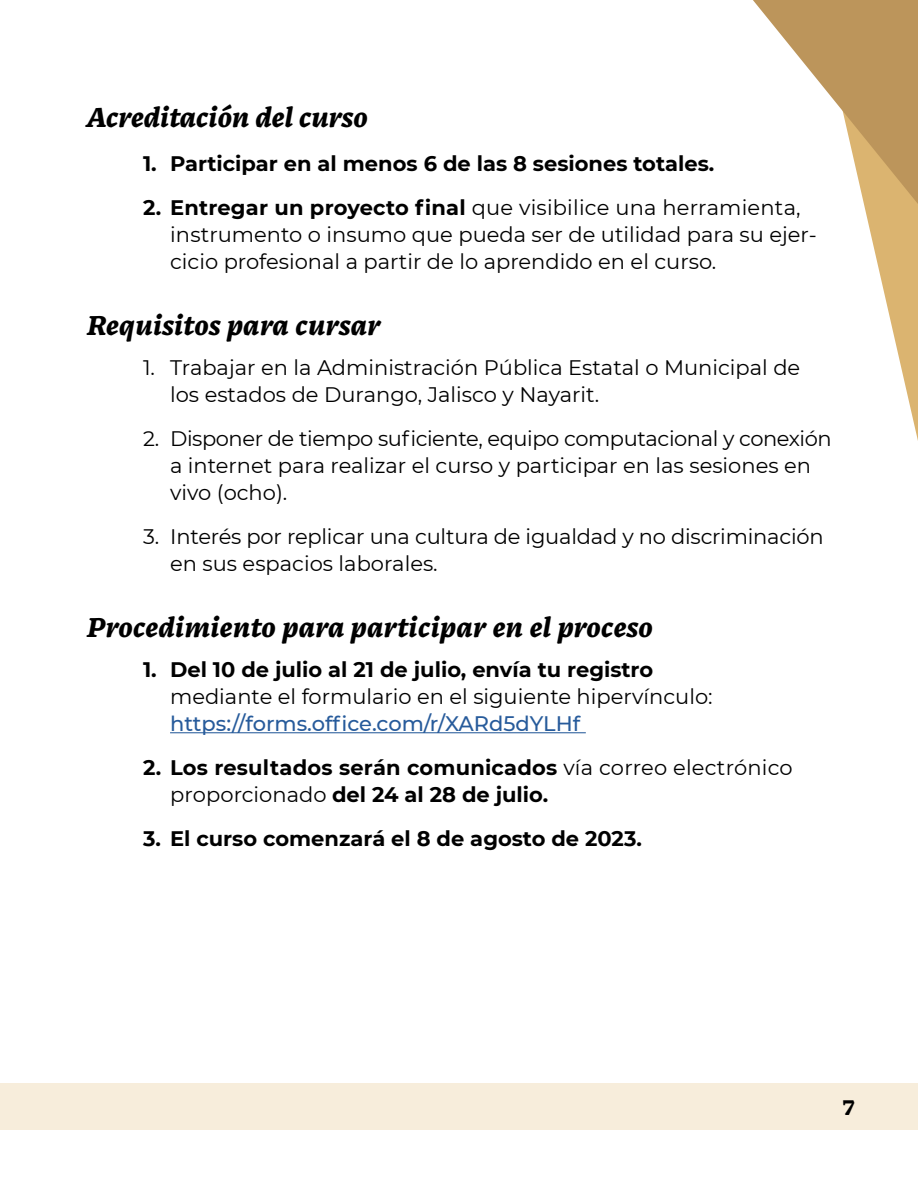
<style>
.page{position:relative;width:918px;height:1188px;background:#fff}
.page>*{position:absolute;margin:0;border:0;box-sizing:border-box;transform-origin:0 0}
.t1{font:italic 900 27px "GMX";color:#000}
.t2{font:21px/27px "Montserrat";color:#000}
.t3{font:700 21px/27px "Montserrat";color:#000}
.t4{font:500 21px "Montserrat";color:#275b9b}
.t5{font:900 21px "GMX";color:#000}
.s1{font-weight:700}
.s2{font-weight:400}
</style>
<div class="page">
<div style="left:0;top:1083px;width:918px;height:47px;background:#f7eddb"></div>
<svg style="left:878px;top:266px;width:40px;height:175px"></svg>
<svg style="left:753px;top:0;width:165px;height:266px"></svg>
<hr style="left:170px;top:732px;width:416px;height:1px;background:#275b9b">
<p class="t1" style="left:85px;top:102px;width:283px">Acreditación del curso</p>
<p class="t3" style="left:143px;top:149px;width:573px">1. Participar en al menos 6 de las 8 sesiones totales.</p>
<p class="t2" style="left:170px;top:193px;width:648px;text-indent:-27px"><span class="s1">2. Entregar un proyecto final</span> que visibilice una herramienta, instrumento o insumo que pueda ser de utilidad para su ejer&shy;cicio profesional a partir de lo aprendido en el curso.</p>
<p class="t1" style="left:85px;top:310px;width:296px">Requisitos para cursar</p>
<p class="t2" style="left:170px;top:353px;width:632px;text-indent:-27px">1. Trabajar en la Administración Pública Estatal o Municipal de los estados de Durango, Jalisco y Nayarit.</p>
<p class="t2" style="left:170px;top:424px;width:663px;text-indent:-27px">2. Disponer de tiempo suficiente, equipo computacional y conexión a internet para realizar el curso y participar en las sesiones en vivo (ocho).</p>
<p class="t2" style="left:170px;top:522px;width:655px;text-indent:-27px">3. Interés por replicar una cultura de igualdad y no discriminación en sus espacios laborales.</p>
<p class="t1" style="left:85px;top:612px;width:568px">Procedimiento para participar en el proceso</p>
<p class="t3" style="left:143px;top:655px;width:512px">1. Del 10 de julio al 21 de julio, envía tu registro</p>
<p class="t2" style="left:170px;top:682px;width:544px">mediante el formulario en el siguiente hipervínculo:</p>
<p class="t4" style="left:170px;top:709px;width:412px">https://forms.office.com/r/XARd5dYLHf</p>
<p class="t3" style="left:170px;top:753px;width:624px;text-indent:-27px">2. Los resultados serán comunicados <span class="s2">vía correo electrónico proporcionado</span> del 24 al 28 de julio.</p>
<p class="t3" style="left:143px;top:824px;width:500px">3. El curso comenzará el 8 de agosto de 2023.</p>
<p class="t5" style="left:842px;top:1095px;width:15px">7</p>
</div>
